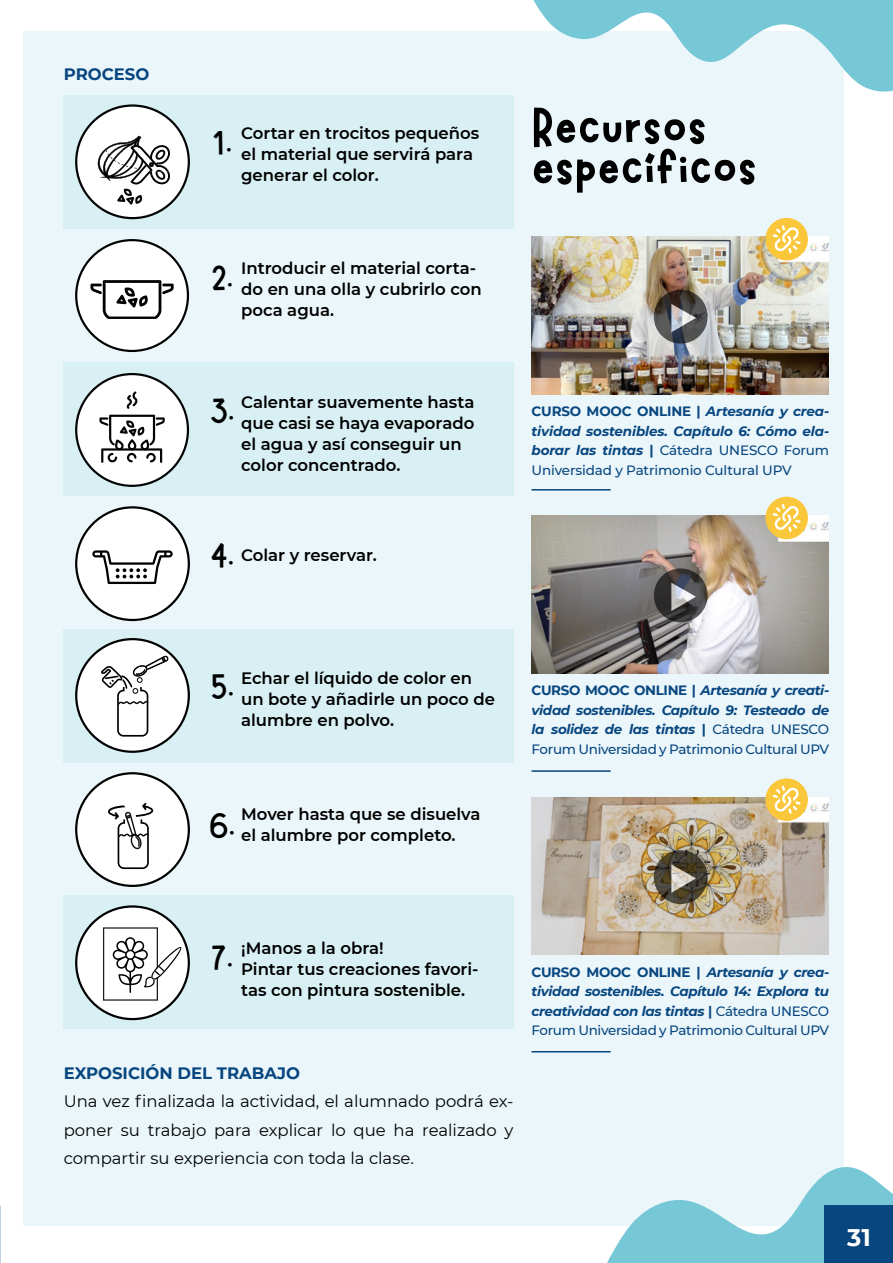
<style>
.page{position:relative;width:893px;height:1263px;background:#fff}
.page>*{position:absolute;margin:0;border:0;box-sizing:border-box;transform-origin:0 0}
.t1{font:58.5px "Marykate";color:#000}
.t2{font:34.5px "Marykate";color:#000}
.t3{font:700 24px "Montserrat";color:#fff}
.t4{font:600 16.5px/21px "Montserrat";color:#000}
.t5{font:16.5px/28.5px "Montserrat";color:#000;text-align:justify}
.t6{font:700 16.5px "Montserrat";color:#084680}
.t7{font:italic 700 13.5px/19.5px "Montserrat";letter-spacing:-.025em;color:#084680;text-align:justify}
.s1{font-style:normal}
.s2{font-weight:500;font-style:normal}
</style>
<div class="page">
<div style="left:24px;top:31px;width:820px;height:1195px;background:#eaf6f9"></div>
<div style="left:64px;top:95px;width:450px;height:134px;background:#d8eff3"></div>
<div style="left:64px;top:362px;width:450px;height:133px;background:#d8eff3"></div>
<div style="left:64px;top:629px;width:450px;height:133px;background:#d8eff3"></div>
<div style="left:64px;top:896px;width:450px;height:133px;background:#d8eff3"></div>
<svg style="left:75px;top:104px;width:115px;height:115px"></svg>
<svg style="left:75px;top:373px;width:114px;height:114px"></svg>
<svg style="left:75px;top:239px;width:114px;height:113px"></svg>
<svg style="left:75px;top:506px;width:115px;height:115px"></svg>
<svg style="left:75px;top:638px;width:115px;height:115px"></svg>
<svg style="left:75px;top:772px;width:115px;height:115px"></svg>
<svg style="left:75px;top:905px;width:115px;height:115px"></svg>
<svg style="left:533px;top:0;width:360px;height:92px"></svg>
<svg style="left:607px;top:1167px;width:286px;height:96px"></svg>
<svg style="left:645px;top:153px;width:10px;height:11px"></svg>
<img style="left:531px;top:236px;width:298px;height:158px">
<div style="left:765px;top:218px;width:43px;height:42px;background:#fac73b;border-radius:50%"></div>
<svg style="left:773px;top:225px;width:28px;height:28px"></svg>
<svg style="left:654px;top:290px;width:54px;height:54px;background:#454444"></svg>
<svg style="left:671px;top:304px;width:25px;height:28px"></svg>
<img style="left:531px;top:515px;width:298px;height:158px">
<div style="left:765px;top:497px;width:43px;height:42px;background:#fac73b;border-radius:50%"></div>
<svg style="left:773px;top:504px;width:28px;height:28px"></svg>
<svg style="left:654px;top:568px;width:54px;height:54px;background:#3c3a3b"></svg>
<svg style="left:671px;top:583px;width:25px;height:28px"></svg>
<img style="left:531px;top:797px;width:298px;height:158px">
<div style="left:765px;top:778px;width:43px;height:43px;background:#fac73b;border-radius:50%"></div>
<svg style="left:773px;top:786px;width:28px;height:28px"></svg>
<svg style="left:654px;top:850px;width:54px;height:54px;background:#464031"></svg>
<svg style="left:671px;top:864px;width:25px;height:28px"></svg>
<hr style="left:531px;top:489px;width:80px;height:1px;background:#084680">
<hr style="left:531px;top:770px;width:80px;height:2px;background:#084680">
<hr style="left:531px;top:1051px;width:80px;height:1px;background:#084680">
<div style="left:825px;top:1205px;width:68px;height:58px;background:#084680"></div>
<p class="t6" style="left:64px;top:62px;width:87px">PROCESO</p>
<h2 class="t2" style="left:212px;top:130px;width:22px">1.</h2>
<p class="t4" style="left:241px;top:122px;width:240px">Cortar en trocitos pequeños el material que servirá para generar el color.</p>
<h1 class="t1" style="left:531px;top:105px;width:177px">Recursos</h1>
<h1 class="t1" style="left:531px;top:146px;width:227px">específicos</h1>
<h2 class="t2" style="left:211px;top:265px;width:23px">2.</h2>
<p class="t4" style="left:241px;top:257px;width:242px">Introducir el material corta&shy;do en una olla y cubrirlo con poca agua.</p>
<h2 class="t2" style="left:210px;top:398px;width:26px">3.</h2>
<p class="t4" style="left:241px;top:391px;width:235px">Calentar suavemente hasta que casi se haya evaporado el agua y así conseguir un color concentrado.</p>
<p class="t7" style="left:531px;top:401px;width:299px"><span class="s1">CURSO MOOC ONLINE |</span> Artesanía y crea&shy;tividad sostenibles. Capítulo 6: Cómo ela&shy;borar las tintas <span class="s1">|</span> <span class="s2">Cátedra UNESCO Forum Universidad y Patrimonio Cultural UPV</span></p>
<h2 class="t2" style="left:210px;top:543px;width:26px">4.</h2>
<p class="t4" style="left:241px;top:544px;width:137px">Colar y reservar.</p>
<h2 class="t2" style="left:211px;top:674px;width:25px">5.</h2>
<p class="t4" style="left:241px;top:666px;width:255px">Echar el líquido de color en un bote y añadirle un poco de alumbre en polvo.</p>
<p class="t4" style="left:241px;top:803px;width:241px">Mover hasta que se disuelva el alumbre por completo.</p>
<h2 class="t2" style="left:209px;top:813px;width:27px">6.</h2>
<p class="t7" style="left:531px;top:680px;width:299px"><span class="s1">CURSO MOOC ONLINE |</span> Artesanía y creati&shy;vidad sostenibles. Capítulo 9: Testeado de la solidez de las tintas <span class="s1">|</span> <span class="s2">Cátedra UNESCO Forum Universidad y Patrimonio Cultural UPV</span></p>
<h2 class="t2" style="left:211px;top:945px;width:24px">7.</h2>
<p class="t4" style="left:241px;top:937px;width:239px">¡Manos a la obra!<br>Pintar tus creaciones favori&shy;tas con pintura sostenible.</p>
<p class="t6" style="left:64px;top:1061px;width:238px">EXPOSICIÓN DEL TRABAJO</p>
<p class="t5" style="left:64px;top:1086px;width:451px">Una vez finalizada la actividad, el alumnado podrá ex&shy;poner su trabajo para explicar lo que ha realizado y compartir su experiencia con toda la clase.</p>
<p class="t7" style="left:531px;top:962px;width:299px"><span class="s1">CURSO MOOC ONLINE |</span> Artesanía y crea&shy;tividad sostenibles. Capítulo 14: Explora tu creatividad con las tintas <span class="s1">|</span> <span class="s2">Cátedra UNESCO Forum Universidad y Patrimonio Cultural UPV</span></p>
<h3 class="t3" style="left:847px;top:1220px;width:25px">31</h3>
</div>
